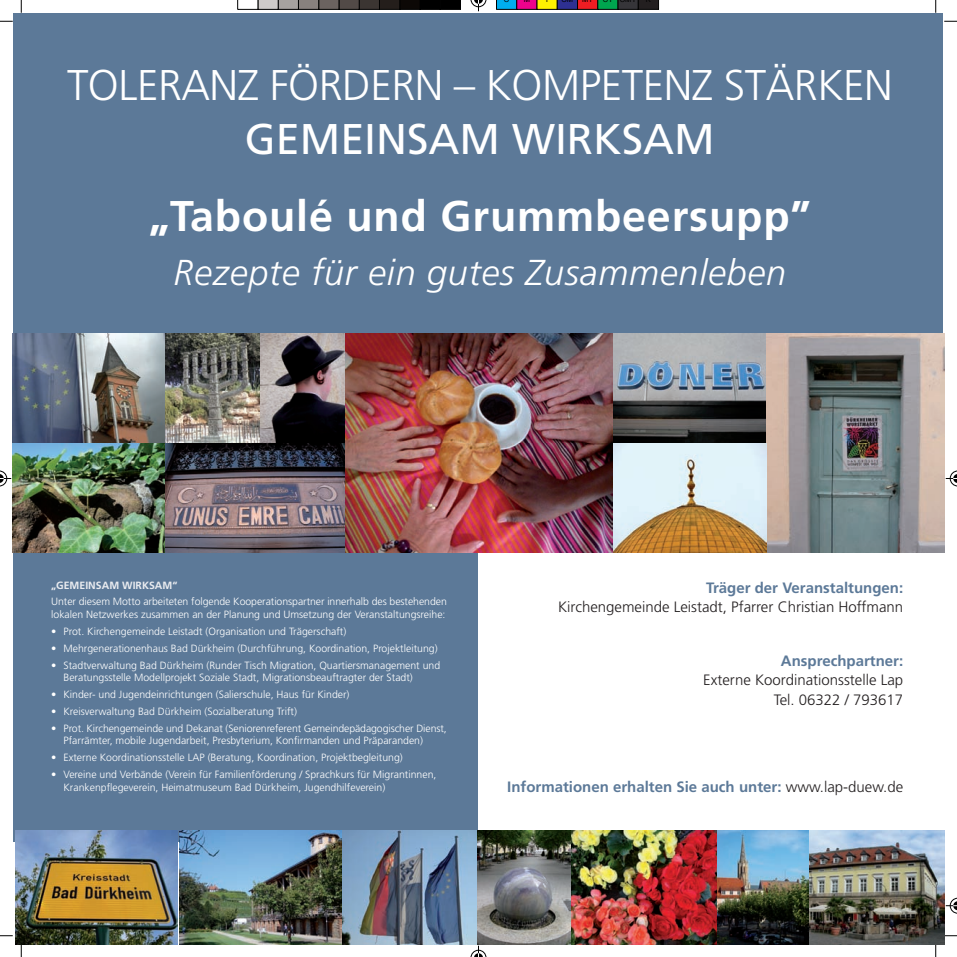
<style>
.page{position:relative;width:957px;height:957px;background:#fff}
.page>*{position:absolute;margin:0;border:0;box-sizing:border-box;transform-origin:0 0}
.t1{font:300 42.9px "Frutiger";letter-spacing:-.01em;color:#fff}
.t2{font:700 42.9px "Frutiger";letter-spacing:.02em;color:#fff}
.t3{font:42.9px "Frutiger";color:#fff}
.t4{font:italic 300 36px "Frutiger";letter-spacing:.02em;color:#fff}
.t5{font:300 15px/19.5px "Frutiger";color:#231f20;text-align:right}
.t6{font:700 15px "Frutiger";color:#5c7998}
.t7{font:300 10.5px/12.6px "Frutiger";color:#fff}
.t8{font:700 10.5px "Frutiger";color:#eaecf0}
.s1{font-weight:300;color:#231f20}
</style>
<div class="page">
<svg style="left:0;top:935px;width:13px;height:1px"></svg>
<svg style="left:21px;top:944px;width:1px;height:13px"></svg>
<svg style="left:0;top:21px;width:13px;height:1px"></svg>
<svg style="left:21px;top:0;width:1px;height:13px"></svg>
<svg style="left:944px;top:21px;width:13px;height:1px"></svg>
<svg style="left:935px;top:0;width:1px;height:13px"></svg>
<svg style="left:944px;top:935px;width:13px;height:1px"></svg>
<svg style="left:935px;top:944px;width:1px;height:13px"></svg>
<svg style="left:470px;top:945px;width:17px;height:12px"></svg>
<svg style="left:0;top:470px;width:11px;height:17px"></svg>
<svg style="left:945px;top:470px;width:12px;height:17px"></svg>
<svg style="left:945px;top:897px;width:12px;height:17px"></svg>
<svg style="left:237px;top:0;width:250px;height:11px"></svg>
<svg style="left:496px;top:0;width:163px;height:10px;background:#5b4f4d"></svg>
<div style="left:13px;top:539px;width:464px;height:303px;background:#5c7998"></div>
<div style="left:13px;top:13px;width:930px;height:323px;background:#5c7998"></div>
<img style="left:570px;top:830px;width:147px;height:114px">
<img style="left:809px;top:830px;width:135px;height:114px">
<img style="left:16px;top:830px;width:302px;height:114px">
<img style="left:318px;top:830px;width:252px;height:114px">
<img style="left:717px;top:830px;width:92px;height:114px">
<img style="left:166px;top:333px;width:179px;height:110px">
<img style="left:613px;top:333px;width:154px;height:110px">
<img style="left:13px;top:333px;width:153px;height:219px">
<img style="left:345px;top:333px;width:268px;height:110px">
<img style="left:767px;top:333px;width:177px;height:219px">
<img style="left:613px;top:443px;width:154px;height:109px">
<img style="left:165px;top:443px;width:448px;height:109px">
<h1 class="t1" style="left:67px;top:68px;width:827px">TOLERANZ FÖRDERN – KOMPETENZ STÄRKEN</h1>
<h1 class="t3" style="left:245px;top:122px;width:471px">GEMEINSAM WIRKSAM</h1>
<h1 class="t2" style="left:149px;top:199px;width:664px">„Taboulé und Grummbeersupp”</h1>
<h2 class="t4" style="left:173px;top:258px;width:614px">Rezepte für ein gutes Zusammenleben</h2>
<p class="t8" style="left:51px;top:580px;width:128px">„GEMEINSAM WIRKSAM“</p>
<p class="t7" style="left:51px;top:596px;width:397px">Unter diesem Motto arbeiteten folgende Kooperationspartner innerhalb des bestehenden lokalen Netzwerkes zusammen an der Planung und Umsetzung der Veranstaltungsreihe:</p>
<p class="t7" style="left:51px;top:626px;width:297px">• Prot. Kirchengemeinde Leistadt (Organisation und Trägerschaft)</p>
<p class="t7" style="left:51px;top:642px;width:388px">• Mehrgenerationenhaus Bad Dürkheim (Durchführung, Koordination, Projektleitung)</p>
<p class="t7" style="left:64px;top:659px;width:378px;text-indent:-12px">• Stadtverwaltung Bad Dürkheim (Runder Tisch Migration, Quartiersmanagement und<br>Beratungsstelle Modellprojekt Soziale Stadt, Migrationsbeauftragter der Stadt)</p>
<p class="t7" style="left:51px;top:689px;width:300px">• Kinder- und Jugendeinrichtungen (Salierschule, Haus für Kinder)</p>
<p class="t7" style="left:51px;top:706px;width:247px">• Kreisverwaltung Bad Dürkheim (Sozialberatung Trift)</p>
<p class="t7" style="left:64px;top:722px;width:385px;text-indent:-12px">• Prot. Kirchengemeinde und Dekanat (Seniorenreferent Gemeindepädagogischer Dienst,<br>Pfarrämter, mobile Jugendarbeit, Presbyterium, Konfirmanden und Präparanden)</p>
<p class="t7" style="left:51px;top:752px;width:353px">• Externe Koordinationsstelle LAP (Beratung, Koordination, Projektbegleitung)</p>
<p class="t7" style="left:64px;top:769px;width:374px;text-indent:-12px">• Vereine und Verbände (Verein für Familienförderung / Sprachkurs für Migrantinnen,<br>Krankenpflegeverein, Heimatmuseum Bad Dürkheim, Jugendhilfeverein)</p>
<h3 class="t6" style="left:706px;top:581px;width:199px">Träger der Veranstaltungen:</h3>
<h3 class="t5" style="left:558px;top:598px;width:347px">Kirchengemeinde Leistadt, Pfarrer Christian Hoffmann</h3>
<h3 class="t6" style="left:781px;top:654px;width:124px">Ansprechpartner:</h3>
<h3 class="t5" style="left:703px;top:671px;width:202px">Externe Koordinationsstelle Lap<br>Tel. 06322 / 793617</h3>
<h3 class="t6" style="left:507px;top:781px;width:397px">Informationen erhalten Sie auch unter: <span class="s1">www.lap-duew.de</span></h3>
</div>
